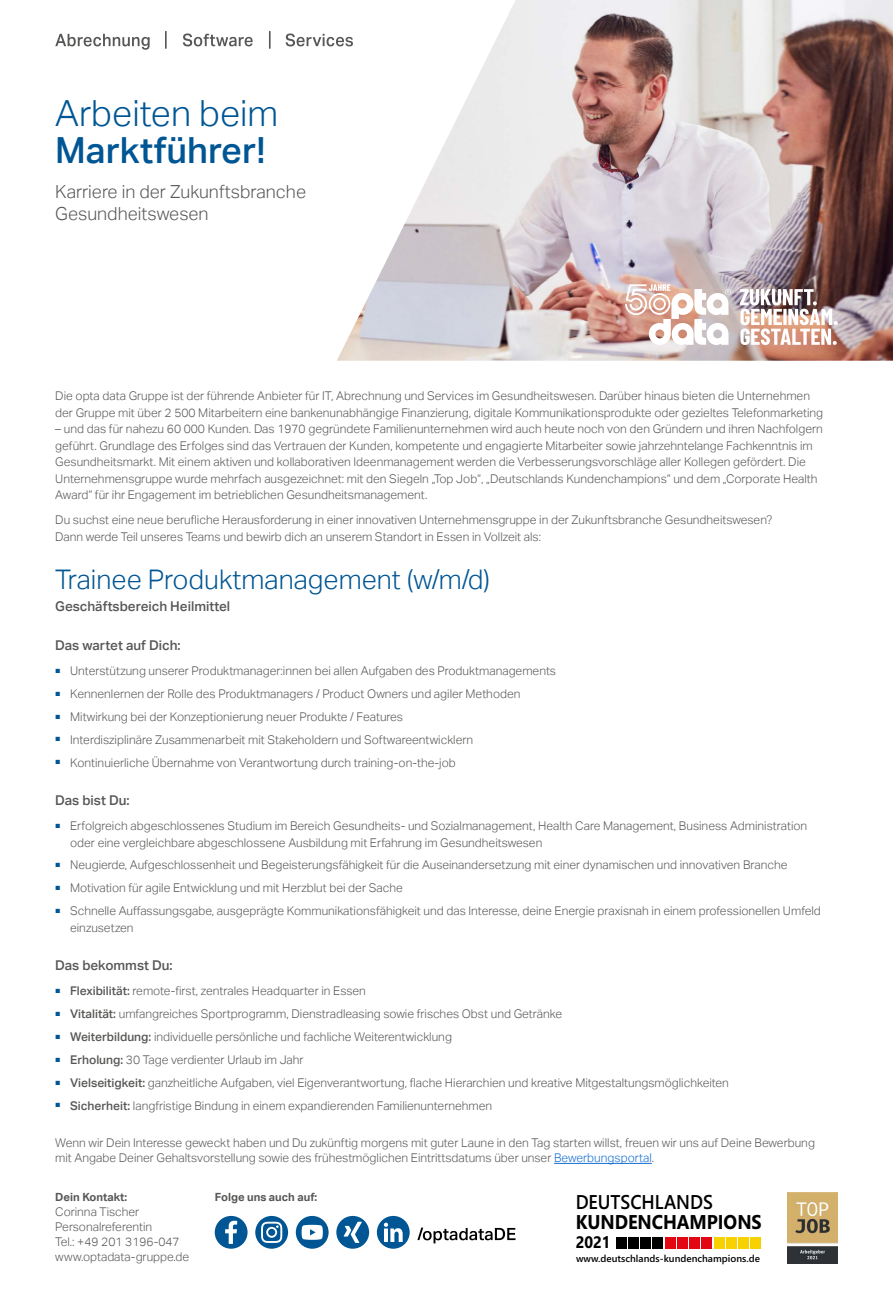
<style>
.page{position:relative;width:893px;height:1297px;background:#fff}
.page>*{position:absolute;margin:0;border:0;box-sizing:border-box;transform-origin:0 0}
.t1{font:300 36px "Aktiv Grotesk";color:#005694}
.t2{font:500 36px "Aktiv Grotesk";color:#005694}
.t3{font:300 27px "Aktiv Grotesk";color:#005694}
.t4{font:700 19.95px "Segoe UI";letter-spacing:-.005em;color:#000;scale:.91 1}
.t5{font:600 19.95px "Segoe UI";letter-spacing:-.005em;color:#000;scale:.91 1}
.t6{font:300 18px/22px "Aktiv Grotesk";color:#575756}
.t7{font:700 16.65px "Segoe UI";color:#000;scale:.91 1}
.t8{font:500 13.5px "Aktiv Grotesk";color:#575756}
.t9{font:300 12px/16.5px "Aktiv Grotesk";color:#575756}
.t10{font:700 11.25px "Aktiv Grotesk";color:#575756}
.t11{font:600 9.9px "Segoe UI";color:#000}
.s1{font-weight:500}
.s2{color:#146ed2}
</style>
<div class="page">
<svg style="left:269px;top:31px;width:2px;height:18px"></svg>
<svg style="left:165px;top:31px;width:2px;height:18px"></svg>
<svg style="left:55px;top:34px;width:95px;height:16px"></svg>
<svg style="left:183px;top:33px;width:70px;height:13px"></svg>
<svg style="left:286px;top:33px;width:24px;height:13px"></svg>
<svg style="left:310px;top:0;width:583px;height:361px"></svg>
<img style="left:625px;top:284px;width:213px;height:61px">
<img style="left:787px;top:1192px;width:51px;height:72px">
<div style="left:628px;top:1237px;width:10px;height:11px;background:#000"></div>
<div style="left:653px;top:1237px;width:10px;height:11px;background:#000"></div>
<div style="left:640px;top:1237px;width:11px;height:11px;background:#000"></div>
<div style="left:677px;top:1237px;width:10px;height:11px;background:#e30613"></div>
<div style="left:689px;top:1237px;width:11px;height:11px;background:#e30613"></div>
<div style="left:702px;top:1237px;width:10px;height:11px;background:#e30613"></div>
<div style="left:751px;top:1237px;width:10px;height:11px;background:#f8d200"></div>
<div style="left:738px;top:1237px;width:11px;height:11px;background:#f8d200"></div>
<div style="left:726px;top:1237px;width:10px;height:11px;background:#f8d200"></div>
<div style="left:616px;top:1237px;width:10px;height:11px;background:#000"></div>
<div style="left:665px;top:1237px;width:10px;height:11px;background:#e30613"></div>
<div style="left:714px;top:1237px;width:10px;height:11px;background:#f8d200"></div>
<svg style="left:417px;top:1227px;width:99px;height:16px"></svg>
<svg style="left:215px;top:1216px;width:33px;height:33px"></svg>
<svg style="left:255px;top:1216px;width:33px;height:33px"></svg>
<svg style="left:296px;top:1216px;width:33px;height:33px"></svg>
<svg style="left:336px;top:1216px;width:33px;height:33px"></svg>
<svg style="left:377px;top:1216px;width:33px;height:33px"></svg>
<hr style="left:554px;top:1163px;width:98px;height:1px;background:#146ed2">
<h1 class="t1" style="left:55px;top:92px;width:225px">Arbeiten beim</h1>
<h1 class="t2" style="left:55px;top:130px;width:212px">Marktführer!</h1>
<h3 class="t6" style="left:55px;top:181px;width:252px">Karriere in der Zukunftsbranche<br>Gesundheitswesen</h3>
<p class="t9" style="left:55px;top:388px;width:769px">Die opta data Gruppe ist der führende Anbieter für IT, Abrechnung und Services im Gesundheitswesen. Darüber hinaus bieten die Unternehmen der Gruppe mit über 2 500 Mitarbeitern eine bankenunabhängige Finanzierung, digitale Kommunikationsprodukte oder gezieltes Telefonmarketing</p>
<p class="t9" style="left:55px;top:421px;width:769px">– und das für nahezu 60 000 Kunden. Das 1970 gegründete Familienunternehmen wird auch heute noch von den Gründern und ihren Nachfolgern geführt. Grundlage des Erfolges sind das Vertrauen der Kunden, kompetente und engagierte Mitarbeiter sowie jahrzehntelange Fachkenntnis im Gesundheitsmarkt. Mit einem aktiven und kollaborativen Ideenmanagement werden die Verbesserungsvorschläge aller Kollegen gefördert. Die Unternehmensgruppe wurde mehrfach ausgezeichnet: mit den Siegeln „Top Job“, „Deutschlands Kundenchampions“ und dem „Corporate Health Award“ für ihr Engagement im betrieblichen Gesundheitsmanagement.</p>
<p class="t9" style="left:55px;top:512px;width:719px">Du suchst eine neue berufliche Herausforderung in einer innovativen Unternehmensgruppe in der Zukunftsbranche Gesundheitswesen?<br>Dann werde Teil unseres Teams und bewirb dich an unserem Standort in Essen in Vollzeit als:</p>
<h2 class="t3" style="left:55px;top:564px;width:436px">Trainee Produktmanagement (w/m/d)</h2>
<p class="t8" style="left:55px;top:599px;width:177px">Geschäftsbereich Heilmittel</p>
<p class="t8" style="left:55px;top:637px;width:127px">Das wartet auf Dich:</p>
<p class="t9" style="left:55px;top:663px;width:502px"><sup>■</sup> Unterstützung unserer Produktmanager:innen bei allen Aufgaben des Produktmanagements</p>
<p class="t9" style="left:55px;top:685px;width:467px"><sup>■</sup> Kennenlernen der Rolle des Produktmanagers / Product Owners und agiler Methoden</p>
<p class="t9" style="left:55px;top:708px;width:349px"><sup>■</sup> Mitwirkung bei der Konzeptionierung neuer Produkte / Features</p>
<p class="t9" style="left:55px;top:731px;width:419px"><sup>■</sup> Interdisziplinäre Zusammenarbeit mit Stakeholdern und Softwareentwicklern</p>
<p class="t9" style="left:55px;top:754px;width:402px"><sup>■</sup> Kontinuierliche Übernahme von Verantwortung durch training-on-the-job</p>
<p class="t8" style="left:55px;top:792px;width:76px">Das bist Du:</p>
<p class="t9" style="left:70px;top:818px;width:739px;text-indent:-15px"><sup>■</sup> Erfolgreich abgeschlossenes Studium im Bereich Gesundheits- und Sozialmanagement, Health Care Management, Business Administration oder eine vergleichbare abgeschlossene Ausbildung mit Erfahrung im Gesundheitswesen</p>
<p class="t9" style="left:55px;top:857px;width:734px"><sup>■</sup> Neugierde, Aufgeschlossenheit und Begeisterungsfähigkeit für die Auseinandersetzung mit einer dynamischen und innovativen Branche</p>
<p class="t9" style="left:55px;top:880px;width:349px"><sup>■</sup> Motivation für agile Entwicklung und mit Herzblut bei der Sache</p>
<p class="t9" style="left:70px;top:903px;width:752px;text-indent:-15px"><sup>■</sup> Schnelle Auffassungsgabe, ausgeprägte Kommunikationsfähigkeit und das Interesse, deine Energie praxisnah in einem professionellen Umfeld einzusetzen</p>
<p class="t8" style="left:55px;top:958px;width:119px">Das bekommst Du:</p>
<p class="t9" style="left:55px;top:983px;width:312px"><sup>■</sup> <span class="s1">Flexibilität:</span> remote-first, zentrales Headquarter in Essen</p>
<p class="t9" style="left:55px;top:1006px;width:508px"><sup>■</sup> <span class="s1">Vitalität:</span> umfangreiches Sportprogramm, Dienstradleasing sowie frisches Obst und Getränke</p>
<p class="t9" style="left:55px;top:1029px;width:398px"><sup>■</sup> <span class="s1">Weiterbildung:</span> individuelle persönliche und fachliche Weiterentwicklung</p>
<p class="t9" style="left:55px;top:1051px;width:250px"><sup>■</sup> <span class="s1">Erholung:</span> 30 Tage verdienter Urlaub im Jahr</p>
<p class="t9" style="left:55px;top:1074px;width:675px"><sup>■</sup> <span class="s1">Vielseitigkeit:</span> ganzheitliche Aufgaben, viel Eigenverantwortung, flache Hierarchien und kreative Mitgestaltungsmöglichkeiten</p>
<p class="t9" style="left:55px;top:1097px;width:438px"><sup>■</sup> <span class="s1">Sicherheit:</span> langfristige Bindung in einem expandierenden Familienunternehmen</p>
<p class="t9" style="left:55px;top:1135px;width:761px;line-height:15px">Wenn wir Dein Interesse geweckt haben und Du zukünftig morgens mit guter Laune in den Tag starten willst, freuen wir uns auf Deine Bewerbung mit Angabe Deiner Gehaltsvorstellung sowie des frühestmöglichen Eintrittsdatums über unser <span class="s2">Bewerbungsportal</span>.</p>
<p class="t10" style="left:55px;top:1190px;width:74px">Dein Kontakt:</p>
<p class="t9" style="left:55px;top:1204px;width:135px;line-height:15px">Corinna Tischer<br>Personalreferentin<br>Tel.: +49 201 3196-047 www.optadata-gruppe.de</p>
<p class="t10" style="left:215px;top:1190px;width:104px">Folge uns auch auf:</p>
<h3 class="t5" style="left:576px;top:1183px;width:152px">DEUTSCHLANDS</h3>
<h3 class="t4" style="left:576px;top:1209px;width:206px">KUNDENCHAMPIONS</h3>
<h3 class="t7" style="left:576px;top:1231px;width:40px">2021</h3>
<p class="t11" style="left:576px;top:1249px;width:185px">www.deutschlands-kundenchampions.de</p>
</div>
